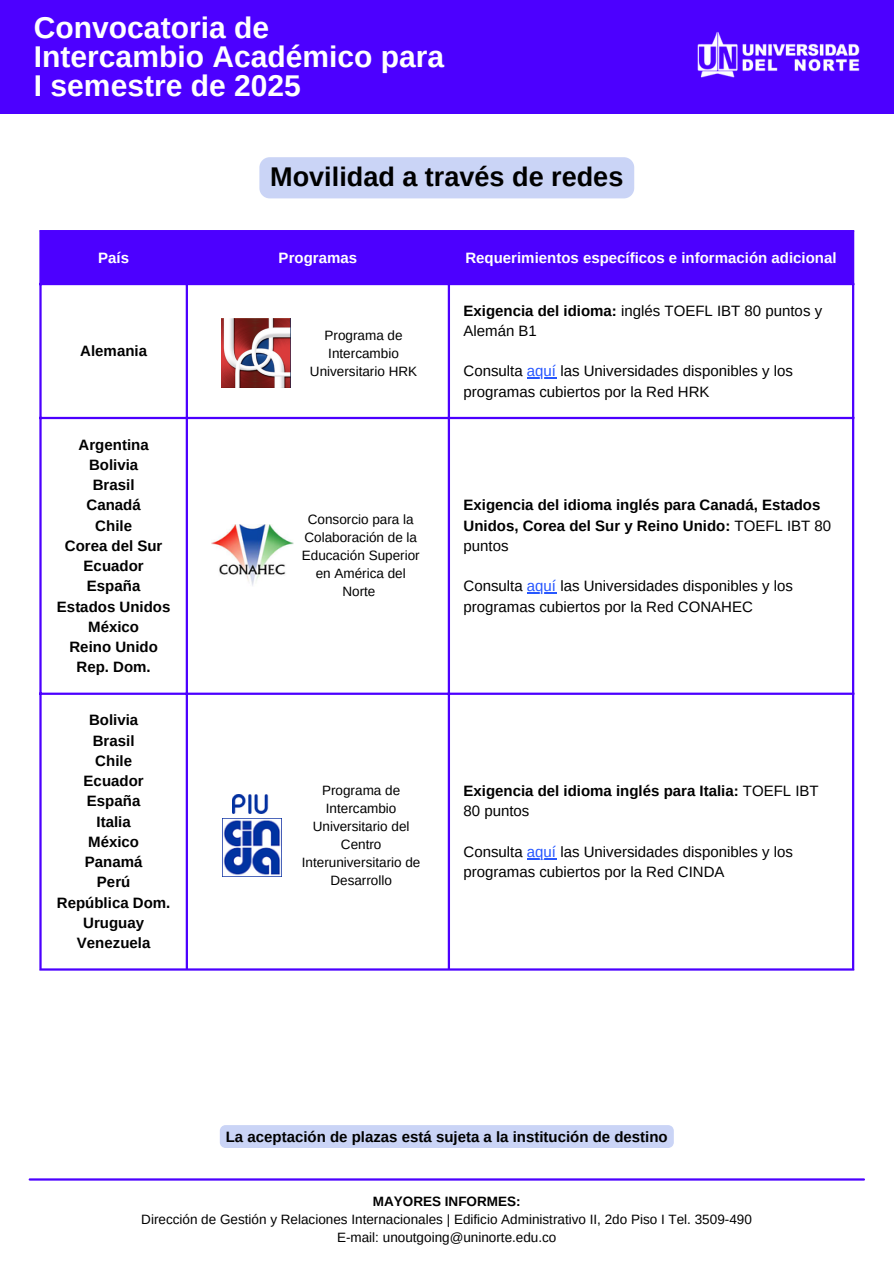
<style>
.page{position:relative;width:894px;height:1264px;background:#fff}
.page>*{position:absolute;margin:0;border:0;box-sizing:border-box;transform-origin:0 0}
.t1{font:700 30px/29.2px "Arimo";color:#fff}
.t2{font:700 27px "Arimo";color:#000}
.t3{font:700 15px/20.2px "Arimo";color:#000}
.t4{font:15px/20.2px "Arimo";color:#000}
.t5{font:700 15px "Arimo";color:#fff}
.t6{font:13.5px/18px "Arimo";color:#000;text-align:center}
.t7{font:700 13.5px "Arimo";color:#000}
.s1{font-weight:700}
.s2{color:#2757ff}
.s3{font-weight:400}
</style>
<div class="page">
<div style="left:220px;top:1125px;width:453px;height:22px;background:#cad4f6"></div>
<div style="left:0;top:0;width:893px;height:114px;background:#4c00ff"></div>
<img style="left:697px;top:32px;width:163px;height:46px">
<hr style="left:30px;top:1178px;width:833px;height:2px;background:#4c00ff">
<div style="left:42px;top:232px;width:809px;height:51px;background:#4c00ff"></div>
<svg style="left:527px;top:377px;width:29px;height:1px"></svg>
<svg style="left:527px;top:592px;width:29px;height:1px"></svg>
<svg style="left:527px;top:858px;width:29px;height:1px"></svg>
<hr style="left:39px;top:232px;width:3px;height:736px;background:#4c00ff">
<hr style="left:186px;top:232px;width:2px;height:736px;background:#4c00ff">
<hr style="left:447px;top:232px;width:3px;height:736px;background:#4c00ff">
<hr style="left:851px;top:232px;width:3px;height:736px;background:#4c00ff">
<hr style="left:39px;top:230px;width:815px;height:2px;background:#4c00ff">
<hr style="left:39px;top:283px;width:815px;height:2px;background:#4c00ff">
<hr style="left:39px;top:417px;width:815px;height:2px;background:#4c00ff">
<hr style="left:39px;top:692px;width:815px;height:3px;background:#4c00ff">
<hr style="left:39px;top:968px;width:815px;height:2px;background:#4c00ff">
<img style="left:221px;top:318px;width:69px;height:70px">
<div style="left:259px;top:157px;width:375px;height:41px;background:#cad4f6"></div>
<img style="left:212px;top:524px;width:82px;height:62px">
<img style="left:223px;top:818px;width:58px;height:59px">
<img style="left:232px;top:794px;width:37px;height:20px">
<h1 class="t1" style="left:34px;top:13px;width:411px">Convocatoria de<br>Intercambio Académico para<br>I semestre de 2025</h1>
<h2 class="t2" style="left:270px;top:162px;width:354px">Movilidad a través de redes</h2>
<p class="t5" style="left:98px;top:249px;width:32px">País</p>
<p class="t5" style="left:278px;top:249px;width:80px">Programas</p>
<p class="t5" style="left:465px;top:249px;width:372px">Requerimientos específicos e información adicional</p>
<p class="t3" style="left:80px;top:341px;width:68px">Alemania</p>
<p class="t3" style="left:79px;top:434px;width:71px;text-align:center">Argentina<br>Bolivia</p>
<p class="t3" style="left:93px;top:474px;width:43px">Brasil</p>
<p class="t3" style="left:86px;top:495px;width:56px">Canadá</p>
<p class="t3" style="left:95px;top:515px;width:38px">Chile</p>
<p class="t3" style="left:65px;top:535px;width:99px">Corea del Sur</p>
<p class="t3" style="left:84px;top:555px;width:61px">Ecuador</p>
<p class="t3" style="left:87px;top:576px;width:55px">España</p>
<p class="t3" style="left:57px;top:596px;width:115px">Estados Unidos</p>
<p class="t3" style="left:88px;top:616px;width:52px">México</p>
<p class="t3" style="left:69px;top:636px;width:90px">Reino Unido</p>
<p class="t3" style="left:77px;top:657px;width:76px">Rep. Dom.</p>
<p class="t3" style="left:89px;top:710px;width:51px">Bolivia</p>
<p class="t3" style="left:93px;top:730px;width:43px">Brasil</p>
<p class="t3" style="left:95px;top:750px;width:38px">Chile</p>
<p class="t3" style="left:84px;top:770px;width:61px">Ecuador<br>España</p>
<p class="t3" style="left:97px;top:811px;width:36px">Italia</p>
<p class="t3" style="left:88px;top:831px;width:52px">México</p>
<p class="t3" style="left:85px;top:851px;width:59px">Panamá</p>
<p class="t3" style="left:97px;top:872px;width:35px">Perú</p>
<p class="t3" style="left:57px;top:892px;width:115px;text-align:center">República Dom.<br>Uruguay<br>Venezuela</p>
<p class="t6" style="left:324px;top:326px;width:80px;text-align:left">Programa de<br>Intercambio</p>
<p class="t6" style="left:310px;top:362px;width:109px">Universitario HRK</p>
<p class="t6" style="left:302px;top:510px;width:119px">Consorcio para la<br>Colaboración de la<br>Educación Superior en América del<br>Norte</p>
<p class="t4" style="left:463px;top:300px;width:360px"><span class="s1">Exigencia del idioma:</span> inglés TOEFL IBT 80 puntos y<br>Alemán B1</p>
<p class="t4" style="left:463px;top:361px;width:331px">Consulta <span class="s2">aquí</span> las Universidades disponibles y los</p>
<p class="t4" style="left:463px;top:381px;width:247px">programas cubiertos por la Red HRK</p>
<p class="t3" style="left:463px;top:495px;width:369px">Exigencia del idioma inglés para Canadá, Estados<br>Unidos, Corea del Sur y Reino Unido: <span class="s3">TOEFL IBT 80 puntos</span></p>
<p class="t4" style="left:463px;top:576px;width:331px">Consulta <span class="s2">aquí</span> las Universidades disponibles y los</p>
<p class="t4" style="left:463px;top:596px;width:291px">programas cubiertos por la Red CONAHEC</p>
<p class="t6" style="left:302px;top:781px;width:120px">Programa de<br>Intercambio<br>Universitario del<br>Centro<br>Interuniversitario de<br>Desarrollo</p>
<p class="t3" style="left:463px;top:780px;width:356px">Exigencia del idioma inglés para Italia: <span class="s3">TOEFL IBT<br>80 puntos</span></p>
<p class="t4" style="left:463px;top:841px;width:331px">Consulta <span class="s2">aquí</span> las Universidades disponibles y los</p>
<p class="t4" style="left:463px;top:861px;width:262px">programas cubiertos por la Red CINDA</p>
<h1 class="t3" style="left:226px;top:1126px;width:443px">La aceptación de plazas está sujeta a la institución de destino</h1>
<h1 class="t7" style="left:373px;top:1193px;width:149px">MAYORES INFORMES:</h1>
<p class="t6" style="left:141px;top:1210px;width:612px">Dirección de Gestión y Relaciones Internacionales | Edificio Administrativo II, 2do Piso I Tel. 3509-490</p>
<p class="t6" style="left:337px;top:1228px;width:221px">E-mail: unoutgoing@uninorte.edu.co</p>
</div>
